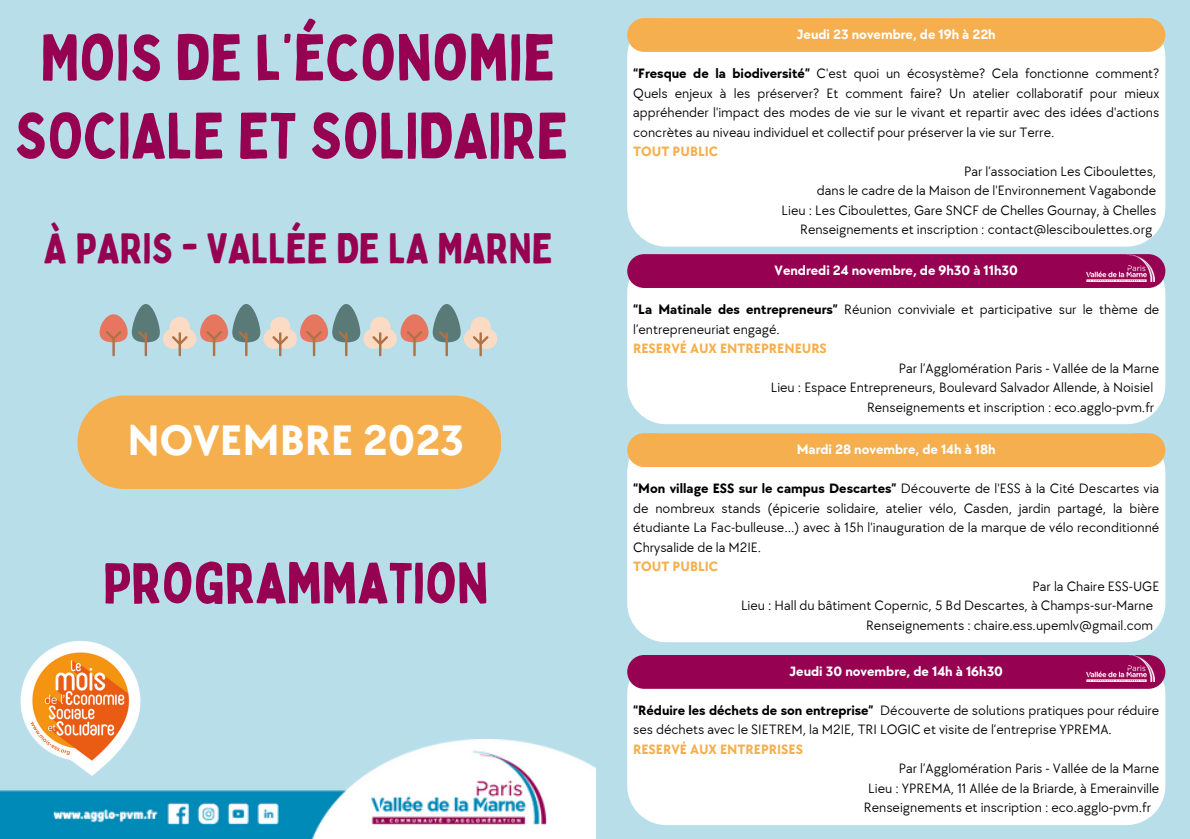
<style>
.page{position:relative;width:1190px;height:839px;background:#fff}
.page>*{position:absolute;margin:0;border:0;box-sizing:border-box;transform-origin:0 0}
.t1{font:64px/78px "Bobby Jones";color:#960251;text-align:center}
.t2{font:56.2px "Bobby Jones";color:#960251}
.t3{font:700 44px "TT Chocolates";color:#fff}
.t4{font:42px "Bobby Jones";color:#960251}
.t5{font:14px/19.4px "TT Chocolates";color:#000}
.t6{font:700 14px "TT Chocolates";color:#fff}
.t7{font:700 14px "TT Chocolates";color:#f6af4e}
.s1{font-weight:700}
</style>
<div class="page">
<div style="left:0;top:0;width:1190px;height:838px;background:#b8deea"></div>
<div style="left:77px;top:395px;width:424px;height:94px;background:#f6af4e;border-radius:47px"></div>
<div style="left:170px;top:317px;width:20px;height:20px;background:#fcdbc5;border-radius:50%"></div>
<div style="left:163px;top:328px;width:20px;height:21px;background:#fcdbc5;border-radius:50%"></div>
<div style="left:176px;top:328px;width:20px;height:21px;background:#fcdbc5;border-radius:50%"></div>
<hr style="left:179px;top:332px;width:2px;height:24px;background:#af7146;border-radius:2px">
<svg style="left:172px;top:335px;width:16px;height:10px"></svg>
<hr style="left:112px;top:337px;width:3px;height:19px;background:#af7146;border-radius:2px">
<hr style="left:145px;top:332px;width:2px;height:24px;background:#af7146;border-radius:2px">
<svg style="left:100px;top:304px;width:60px;height:38px"></svg>
<div style="left:270px;top:317px;width:20px;height:20px;background:#fcdbc5;border-radius:50%"></div>
<div style="left:263px;top:328px;width:21px;height:21px;background:#fcdbc5;border-radius:50%"></div>
<div style="left:276px;top:328px;width:21px;height:21px;background:#fcdbc5;border-radius:50%"></div>
<hr style="left:279px;top:332px;width:2px;height:24px;background:#af7146;border-radius:2px">
<svg style="left:272px;top:335px;width:16px;height:10px"></svg>
<svg style="left:200px;top:304px;width:60px;height:52px"></svg>
<div style="left:370px;top:317px;width:20px;height:20px;background:#fcdbc5;border-radius:50%"></div>
<div style="left:363px;top:328px;width:21px;height:21px;background:#fcdbc5;border-radius:50%"></div>
<div style="left:376px;top:328px;width:21px;height:21px;background:#fcdbc5;border-radius:50%"></div>
<hr style="left:379px;top:332px;width:2px;height:24px;background:#af7146;border-radius:2px">
<svg style="left:372px;top:335px;width:16px;height:10px"></svg>
<svg style="left:300px;top:304px;width:60px;height:52px"></svg>
<div style="left:470px;top:317px;width:21px;height:20px;background:#fcdbc5;border-radius:50%"></div>
<div style="left:464px;top:328px;width:20px;height:21px;background:#fcdbc5;border-radius:50%"></div>
<div style="left:477px;top:328px;width:20px;height:21px;background:#fcdbc5;border-radius:50%"></div>
<hr style="left:479px;top:332px;width:3px;height:24px;background:#af7146;border-radius:2px">
<svg style="left:473px;top:335px;width:16px;height:10px"></svg>
<hr style="left:413px;top:337px;width:3px;height:19px;background:#af7146;border-radius:2px">
<hr style="left:445px;top:332px;width:3px;height:24px;background:#af7146;border-radius:2px">
<svg style="left:400px;top:304px;width:61px;height:38px"></svg>
<img style="left:21px;top:641px;width:120px;height:99px">
<div style="left:627px;top:254px;width:538px;height:170px;background:#fff;border-radius:39px"></div>
<div style="left:627px;top:254px;width:538px;height:34px;background:#960251"></div>
<div style="left:627px;top:433px;width:538px;height:209px;background:#fff;border-radius:39px"></div>
<div style="left:627px;top:433px;width:538px;height:34px;background:#f6af4e"></div>
<div style="left:627px;top:655px;width:538px;height:170px;background:#fff;border-radius:39px"></div>
<div style="left:627px;top:655px;width:538px;height:33px;background:#960251"></div>
<div style="left:627px;top:18px;width:538px;height:228px;background:#fff;border-radius:39px"></div>
<svg style="left:627px;top:18px;width:538px;height:34px;background:#f5b050"></svg>
<img style="left:1087px;top:254px;width:67px;height:27px">
<img style="left:1087px;top:655px;width:67px;height:27px">
<img style="left:0;top:740px;width:595px;height:98px">
<p class="t1" style="left:14px;top:17px;width:556px">MOIS DE L’ÉCONOMIE<br>SOCIALE ET SOLIDAIRE</p>
<p class="t4" style="left:43px;top:222px;width:512px">À PARIS - VALLÉE DE LA MARNE</p>
<p class="t3" style="left:127px;top:415px;width:338px">NOVEMBRE 2023</p>
<p class="t2" style="left:103px;top:547px;width:387px">PROGRAMMATION</p>
<p class="t6" style="left:797px;top:26px;width:201px">Jeudi 23 novembre, de 19h à 22h</p>
<p class="t5" style="left:633px;top:64px;width:528px;text-align:justify"><span class="s1">“Fresque de la biodiversité”</span> C'est quoi un écosystème? Cela fonctionne comment?<br>Quels enjeux à les préserver? Et comment faire? Un atelier collaboratif pour mieux appréhender l'impact des modes de vie sur le vivant et repartir avec des idées d'actions concrètes au niveau individuel et collectif pour préserver la vie sur Terre.</p>
<p class="t7" style="left:633px;top:143px;width:87px">TOUT PUBLIC</p>
<p class="t5" style="left:964px;top:162px;width:194px">Par l’association Les Ciboulettes,</p>
<p class="t5" style="left:817px;top:181px;width:341px">dans le cadre de la Maison de l'Environnement Vagabonde</p>
<p class="t5" style="left:781px;top:200px;width:376px">Lieu : Les Ciboulettes, Gare SNCF de Chelles Gournay, à Chelles</p>
<p class="t5" style="left:800px;top:220px;width:354px">Renseignements et inscription : contact@lesciboulettes.org</p>
<p class="t6" style="left:775px;top:262px;width:245px">Vendredi 24 novembre, de 9h30 à 11h30</p>
<p class="t5" style="left:633px;top:300px;width:528px"><span class="s1">“La Matinale des entrepreneurs”</span> Réunion conviviale et participative sur le thème de l’entrepreneuriat engagé.</p>
<p class="t7" style="left:633px;top:340px;width:195px">RESERVÉ AUX ENTREPRENEURS</p>
<p class="t5" style="left:899px;top:358px;width:262px">Par l’Agglomération Paris - Vallée de la Marne</p>
<p class="t5" style="left:771px;top:378px;width:384px">Lieu : Espace Entrepreneurs, Boulevard Salvador Allende, à Noisiel</p>
<p class="t5" style="left:867px;top:397px;width:289px">Renseignements et inscription : eco.agglo-pvm.fr</p>
<p class="t6" style="left:797px;top:441px;width:201px">Mardi 28 novembre, de 14h à 18h</p>
<p class="t5" style="left:633px;top:479px;width:528px;text-align:justify"><span class="s1">“Mon village ESS sur le campus Descartes”</span> Découverte de l'ESS à la Cité Descartes via de nombreux stands (épicerie solidaire, atelier vélo, Casden, jardin partagé, la bière étudiante La Fac-bulleuse...) avec à 15h l'inauguration de la marque de vélo reconditionné Chrysalide de la M2IE.</p>
<p class="t7" style="left:633px;top:558px;width:87px">TOUT PUBLIC</p>
<p class="t5" style="left:1032px;top:576px;width:128px">Par la Chaire ESS-UGE</p>
<p class="t5" style="left:741px;top:596px;width:414px">Lieu : Hall du bâtiment Copernic, 5 Bd Descartes, à Champs-sur-Marne</p>
<p class="t5" style="left:866px;top:615px;width:289px">Renseignements : chaire.ess.upemlv@gmail.com</p>
<p class="t6" style="left:789px;top:663px;width:215px">Jeudi 30 novembre, de 14h à 16h30</p>
<p class="t5" style="left:633px;top:701px;width:528px"><span class="s1">“Réduire les déchets de son entreprise”</span> Découverte de solutions pratiques pour réduire ses déchets avec le SIETREM, la M2IE, TRI LOGIC et visite de l’entreprise YPREMA.</p>
<p class="t7" style="left:633px;top:741px;width:171px">RESERVÉ AUX ENTREPRISES</p>
<p class="t5" style="left:899px;top:759px;width:262px">Par l’Agglomération Paris - Vallée de la Marne</p>
<p class="t5" style="left:868px;top:779px;width:293px">Lieu : YPREMA, 11 Allée de la Briarde, à Emerainville</p>
<p class="t5" style="left:864px;top:798px;width:289px">Renseignements et inscription : eco.agglo-pvm.fr</p>
</div>
